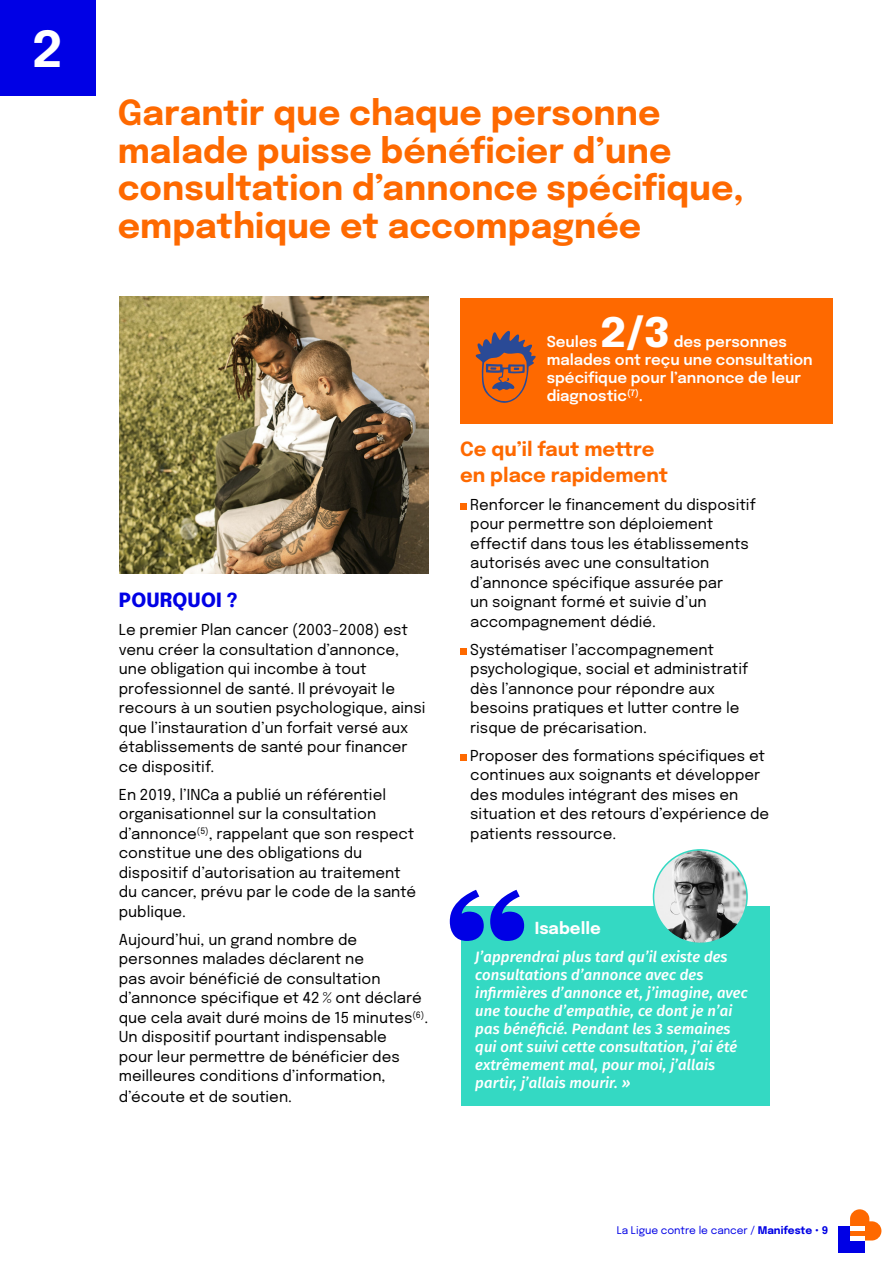
<style>
.page{position:relative;width:893px;height:1263px;background:#fff}
.page>*{position:absolute;margin:0;border:0;box-sizing:border-box;transform-origin:0 0}
.t1{font:700 49.5px "Epilogue";color:#fff}
.t2{font:800 40.5px "Epilogue";color:#fff}
.t3{font:700 34.5px/37.5px "Epilogue";color:#fe6900}
.t4{font:700 19.5px/25.5px "Epilogue";color:#fe6900}
.t5{font:800 19.5px "Epilogue";letter-spacing:.005em;color:#0000e5}
.t6{font:700 16.5px "Epilogue";color:#fff}
.t7{font:15px/19.5px "Epilogue";color:#000}
.t8{font:italic 15px/18px "Fira Sans OT Medium";color:#fff}
.t9{font:600 15px/18px "Epilogue";color:#fff}
.t10{font:10.5px "Epilogue";color:#0000e5}
.s1{font-weight:700}
</style>
<div class="page">
<div style="left:460px;top:503px;width:6px;height:7px;background:#fe6900"></div>
<div style="left:460px;top:648px;width:6px;height:7px;background:#fe6900"></div>
<div style="left:460px;top:754px;width:6px;height:7px;background:#fe6900"></div>
<div style="left:0;top:0;width:96px;height:96px;background:#0000e5"></div>
<div style="left:461px;top:906px;width:308px;height:200px;background:#34d9c3"></div>
<svg style="left:450px;top:890px;width:74px;height:51px"></svg>
<div style="left:460px;top:299px;width:373px;height:125px;background:#fe6900"></div>
<svg style="left:475px;top:331px;width:61px;height:72px"></svg>
<img style="left:653px;top:850px;width:94px;height:93px;border-radius:47px">
<div style="left:653px;top:849px;width:95px;height:95px;border:2px solid #34d9c3;border-radius:50%"></div>
<img style="left:119px;top:297px;width:309px;height:276px">
<div style="left:838px;top:1226px;width:26px;height:26px;background:#0000e5"></div>
<svg style="left:850px;top:1209px;width:31px;height:31px"></svg>
<hr style="left:850px;top:1226px;width:14px;height:4px;background:#fff">
<hr style="left:850px;top:1236px;width:14px;height:4px;background:#fff">
<h1 class="t1" style="left:33px;top:12px;width:32px">2</h1>
<h3 class="t3" style="left:118px;top:91px;width:628px">Garantir que chaque personne malade puisse bénéficier d’une consultation d’annonce spécifique, empathique et accompagnée</h3>
<h3 class="t5" style="left:119px;top:585px;width:120px">POURQUOI ?</h3>
<p class="t7" style="left:119px;top:619px;width:308px">Le premier Plan cancer (2003-2008) est venu créer la consultation d’annonce, une obligation qui incombe à tout professionnel de santé. Il prévoyait le recours à un soutien psychologique, ainsi que l’instauration d’un forfait versé aux établissements de santé pour financer ce dispositif.</p>
<p class="t7" style="left:119px;top:784px;width:299px">En 2019, l’INCa a publié un référentiel organisationnel sur la consultation d’annonce<sup>(5)</sup>, rappelant que son respect constitue une des obligations du dispositif d’autorisation au traitement du cancer, prévu par le code de la santé publique.</p>
<p class="t7" style="left:119px;top:929px;width:311px">Aujourd’hui, un grand nombre de personnes malades déclarent ne<br>pas avoir bénéficié de consultation d’annonce spécifique et 42 % ont déclaré que cela avait duré moins de 15 minutes<sup>(6)</sup>.<br>Un dispositif pourtant indispensable<br>pour leur permettre de bénéficier des meilleures conditions d’information,</p>
<p class="t7" style="left:119px;top:1086px;width:175px">d’écoute et de soutien.</p>
<h2 class="t2" style="left:601px;top:301px;width:71px">2/3</h2>
<p class="t9" style="left:547px;top:332px;width:267px;text-indent:127px">des personnes malades ont reçu une consultation spécifique pour l’annonce de leur diagnostic<sup>(7)</sup>.</p>
<p class="t9" style="left:547px;top:332px;width:52px">Seules</p>
<h3 class="t4" style="left:460px;top:435px;width:209px">Ce qu’il faut mettre en place rapidement</h3>
<p class="t7" style="left:470px;top:494px;width:287px">Renforcer le financement du dispositif pour permettre son déploiement effectif dans tous les établissements autorisés avec une consultation d’annonce spécifique assurée par<br>un soignant formé et suivie d’un accompagnement dédié.</p>
<p class="t7" style="left:470px;top:639px;width:279px">Systématiser l’accompagnement psychologique, social et administratif dès l’annonce pour répondre aux besoins pratiques et lutter contre le risque de précarisation.</p>
<p class="t7" style="left:470px;top:745px;width:301px">Proposer des formations spécifiques et continues aux soignants et développer des modules intégrant des mises en situation et des retours d’expérience de patients ressource.</p>
<p class="t6" style="left:535px;top:915px;width:67px">Isabelle</p>
<p class="t8" style="left:475px;top:949px;width:274px">J’apprendrai plus tard qu’il existe des consultations d’annonce avec des infirmières d’annonce et, j’imagine, avec une touche d’empathie, ce dont je n’ai pas bénéficié. Pendant les 3 semaines qui ont suivi cette consultation, j’ai été extrêmement mal, pour moi, j’allais partir, j’allais mourir. »</p>
<p class="t10" style="left:617px;top:1223px;width:213px">La Ligue contre le cancer / <span class="s1">Manifeste • 9</span></p>
</div>
